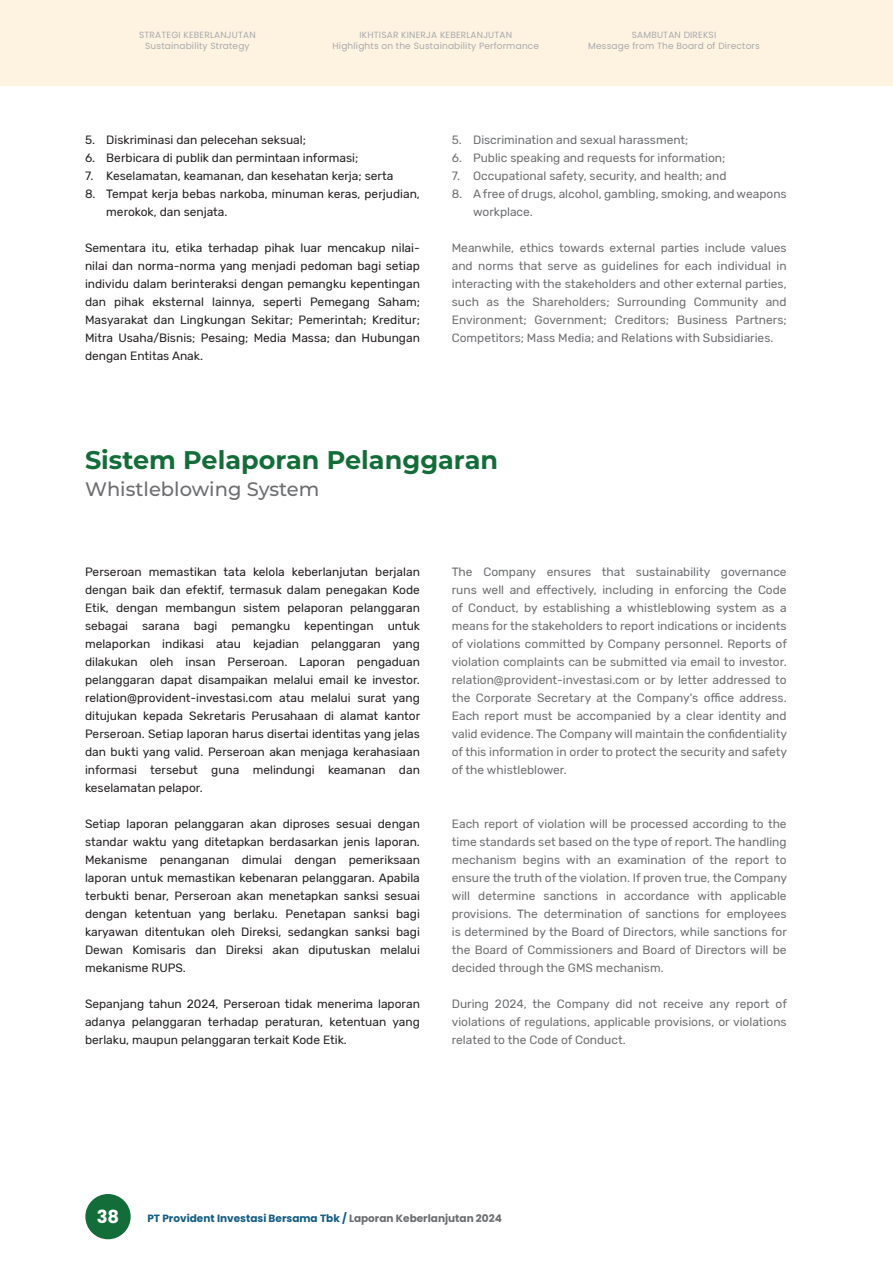
<style>
.page{position:relative;width:893px;height:1263px;background:#fff}
.page>*{position:absolute;margin:0;border:0;box-sizing:border-box;transform-origin:0 0}
.JUDUL_BESAR_ID{font:700 25.5px "Montserrat";color:#126d38}
.JUDUL_BESAR_EN{font:500 19.5px "Montserrat";color:#6c6d70}
.t1{font:700 18px "Poppins";color:#fff}
.Bodytext_ID{font:12px/18px "Rubik";color:#231f20;text-align:justify}
.Bodytext_EN{font:12px/18px "Rubik";color:#6c6d70;text-align:justify}
.Tab_1_ID{font:12px/18px "Rubik";color:#231f20}
.Tab_1_EN{font:12px/18px "Rubik";color:#6c6d70}
.t2{font:700 10.5px "Poppins";color:#135d83}
.t3{font:9px/10.5px "Poppins";letter-spacing:.02em;color:#a8a9ad;text-align:center}
.s1{color:#6c6d70}
</style>
<div class="page">
<div style="left:0;top:0;width:893px;height:86px;background:#fef3e1"></div>
<div style="left:85px;top:1194px;width:46px;height:45px;background:#126d38;border-radius:50%"></div>
<p class="t3" style="left:139px;top:30px;width:118px">STRATEGI KEBERLANJUTAN<br>Sustainability Strategy</p>
<p class="t3" style="left:333px;top:30px;width:208px">IKHTISAR KINERJA KEBERLANJUTAN<br>Highlights on the Sustainability Performance</p>
<p class="t3" style="left:588px;top:30px;width:173px">SAMBUTAN DIREKSI<br>Message from The Board of Directors</p>
<p class="Tab_1_ID" style="left:85px;top:131px;width:222px">5. Diskriminasi dan pelecehan seksual;</p>
<p class="Tab_1_ID" style="left:85px;top:149px;width:275px">6. Berbicara di publik dan permintaan informasi;</p>
<p class="Tab_1_ID" style="left:85px;top:167px;width:310px">7. Keselamatan, keamanan, dan kesehatan kerja; serta</p>
<p class="Tab_1_ID" style="left:106px;top:185px;width:315px;text-indent:-21px">8. Tempat kerja bebas narkoba, minuman keras, perjudian, merokok, dan senjata.</p>
<p class="Bodytext_ID" style="left:85px;top:239px;width:336px">Sementara itu, etika terhadap pihak luar mencakup nilai&shy;nilai dan norma-norma yang menjadi pedoman bagi setiap individu dalam berinteraksi dengan pemangku kepentingan dan pihak eksternal lainnya, seperti Pemegang Saham; Masyarakat dan Lingkungan Sekitar; Pemerintah; Kreditur; Mitra Usaha/Bisnis; Pesaing; Media Massa; dan Hubungan dengan Entitas Anak.</p>
<p class="Tab_1_EN" style="left:452px;top:131px;width:238px">5. Discrimination and sexual harassment;</p>
<p class="Tab_1_EN" style="left:452px;top:149px;width:275px">6. Public speaking and requests for information;</p>
<p class="Tab_1_EN" style="left:452px;top:167px;width:276px">7. Occupational safety, security, and health; and</p>
<p class="Tab_1_EN" style="left:473px;top:185px;width:315px;text-indent:-21px">8. A free of drugs, alcohol, gambling, smoking, and weapons workplace.</p>
<p class="Bodytext_EN" style="left:452px;top:239px;width:336px">Meanwhile, ethics towards external parties include values and norms that serve as guidelines for each individual in interacting with the stakeholders and other external parties, such as the Shareholders; Surrounding Community and Environment; Government; Creditors; Business Partners; Competitors; Mass Media; and Relations with Subsidiaries.</p>
<p class="JUDUL_BESAR_ID" style="left:85px;top:442px;width:415px">Sistem Pelaporan Pelanggaran</p>
<p class="JUDUL_BESAR_EN" style="left:85px;top:475px;width:236px">Whistleblowing System</p>
<p class="Bodytext_ID" style="left:85px;top:563px;width:337px">Perseroan memastikan tata kelola keberlanjutan berjalan dengan baik dan efektif, termasuk dalam penegakan Kode Etik, dengan membangun sistem pelaporan pelanggaran sebagai sarana bagi pemangku kepentingan untuk melaporkan indikasi atau kejadian pelanggaran yang dilakukan oleh insan Perseroan. Laporan pengaduan pelanggaran dapat disampaikan melalui email ke investor. relation@provident-investasi.com atau melalui surat yang ditujukan kepada Sekretaris Perusahaan di alamat kantor Perseroan. Setiap laporan harus disertai identitas yang jelas dan bukti yang valid. Perseroan akan menjaga kerahasiaan informasi tersebut guna melindungi keamanan dan keselamatan pelapor.</p>
<p class="Bodytext_ID" style="left:85px;top:815px;width:336px">Setiap laporan pelanggaran akan diproses sesuai dengan standar waktu yang ditetapkan berdasarkan jenis laporan.<br>Mekanisme penanganan dimulai dengan pemeriksaan laporan untuk memastikan kebenaran pelanggaran. Apabila terbukti benar, Perseroan akan menetapkan sanksi sesuai dengan ketentuan yang berlaku. Penetapan sanksi bagi karyawan ditentukan oleh Direksi, sedangkan sanksi bagi Dewan Komisaris dan Direksi akan diputuskan melalui mekanisme RUPS.</p>
<p class="Bodytext_ID" style="left:85px;top:995px;width:336px">Sepanjang tahun 2024, Perseroan tidak menerima laporan adanya pelanggaran terhadap peraturan, ketentuan yang berlaku, maupun pelanggaran terkait Kode Etik.</p>
<p class="Bodytext_EN" style="left:452px;top:563px;width:337px">The Company ensures that sustainability governance runs well and effectively, including in enforcing the Code of Conduct, by establishing a whistleblowing system as a means for the stakeholders to report indications or incidents of violations committed by Company personnel. Reports of violation complaints can be submitted via email to investor. relation@provident-investasi.com or by letter addressed to the Corporate Secretary at the Company's office address.<br>Each report must be accompanied by a clear identity and valid evidence. The Company will maintain the confidentiality of this information in order to protect the security and safety of the whistleblower.</p>
<p class="Bodytext_EN" style="left:452px;top:815px;width:337px">Each report of violation will be processed according to the time standards set based on the type of report. The handling mechanism begins with an examination of the report to ensure the truth of the violation. If proven true, the Company will determine sanctions in accordance with applicable provisions. The determination of sanctions for employees is determined by the Board of Directors, while sanctions for the Board of Commissioners and Board of Directors will be decided through the GMS mechanism.</p>
<p class="Bodytext_EN" style="left:452px;top:995px;width:337px">During 2024, the Company did not receive any report of violations of regulations, applicable provisions, or violations related to the Code of Conduct.</p>
<h3 class="t1" style="left:97px;top:1206px;width:24px">38</h3>
<p class="t2" style="left:147px;top:1212px;width:356px">PT Provident Investasi Bersama Tbk / <span class="s1">Laporan Keberlanjutan 2024</span></p>
</div>
